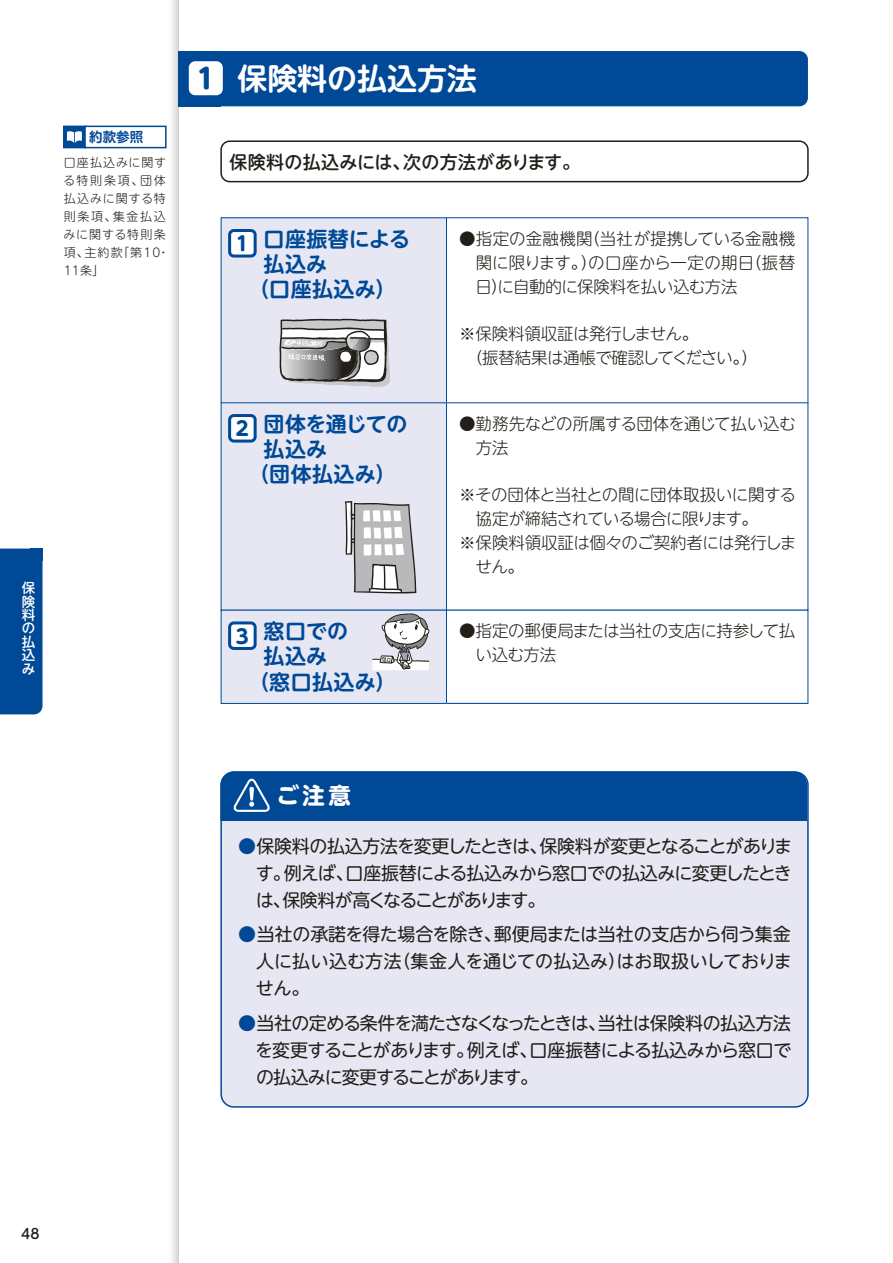
<style>
.page{position:relative;width:893px;height:1263px;background:#fff}
.page>*{position:absolute;margin:0;border:0;box-sizing:border-box;transform-origin:0 0}
.t1{font:30px "UD Shin M Go Pro De Bold 90 pv RKSJ H";color:#fff}
.t2{font:22.5px "UD Shin M Go Pro Bold 90 pv RKSJ H";color:#fff}
.t3{font:21px "UD Shin M Go Pro De Bold 90 pv RKSJ H";letter-spacing:.02em;color:#004997}
.t4{font:21px "UD Shin M Go Pro De Bold 90 pv RKSJ H";letter-spacing:-.025em;color:#004997}
.t5{font:19.5px "UD Shin M Go Pro Bold 90 pv RKSJ H";color:#004997}
.t6{font:18px/27px "UD Shin M Go Pro Regular 90 pv RKSJ H";letter-spacing:-.04em;color:#221f19;text-align:justify}
.t7{font:18px "UD Shin M Go Pro Medium 90 pv RKSJ H";letter-spacing:.02em;color:#221f19}
.t8{font:16.5px/23.9px "UD Shin M Go Pro Light 90 pv RKSJ H";letter-spacing:-.03em;color:#221f19}
.t9{font:16.5px "UD Shin M Go Pro Light 90 pv RKSJ H";letter-spacing:-.01em;color:#221f19}
.t10{font:16.5px "UD Shin M Go Pro Light 90 pv RKSJ H";letter-spacing:-.055em;color:#221f19}
.t11{font:13.8px "UD Shin M Go Pro Medium 90 pv RKSJ H";color:#221f19}
.t12{font:13.5px/13.5px "UD Shin M Go Pro Medium 90 pv RKSJ V";color:#fff;text-align:justify}
.t13{font:13.5px "UD Shin M Go Pro De Bold 90 pv RKSJ H";color:#004997}
.t14{font:12px/18px "UD Shin M Go Pro Light 90 pv RKSJ H";letter-spacing:.09em;color:#221f19}
.s1{font-family:"UD Shin M Go Pro Heavy 90 pv RKSJ H";font-size:27.15px;color:#004997}
.s2{color:#004997}
</style>
<div class="page">
<svg style="left:166px;top:0;width:13px;height:1263px"></svg>
<div style="left:64px;top:126px;width:21px;height:22px;background:#004997"></div>
<div style="left:63px;top:126px;width:23px;height:22px;border:2px solid #004997"></div>
<div style="left:84px;top:126px;width:83px;height:22px;border:2px solid #004997"></div>
<svg style="left:67px;top:131px;width:15px;height:12px"></svg>
<div style="left:179px;top:51px;width:629px;height:55px;background:#004997;border-radius:9px"></div>
<div style="left:179px;top:51px;width:42px;height:55px;background:#004997"></div>
<div style="left:189px;top:61px;width:34px;height:34px;background:#fff;border-radius:6px"></div>
<div style="left:220px;top:140px;width:589px;height:42px;border:2px solid #221f19;border-radius:9px"></div>
<div style="left:221px;top:772px;width:587px;height:335px;background:#e7e7f4;border-radius:13px"></div>
<div style="left:220px;top:771px;width:588px;height:51px;background:#004997"></div>
<div style="left:221px;top:218px;width:225px;height:185px;background:#e7e7f4"></div>
<div style="left:230px;top:231px;width:25px;height:25px;background:#fff;border-radius:4px"></div>
<div style="left:228px;top:229px;width:29px;height:29px;border:3px solid #004997;border-radius:4px"></div>
<div style="left:221px;top:403px;width:225px;height:207px;background:#e7e7f4"></div>
<div style="left:230px;top:416px;width:25px;height:25px;background:#fff;border-radius:4px"></div>
<div style="left:228px;top:414px;width:29px;height:29px;border:3px solid #004997;border-radius:4px"></div>
<div style="left:221px;top:610px;width:225px;height:93px;background:#e7e7f4"></div>
<div style="left:221px;top:610px;width:226px;height:94px;border:1px solid #004997"></div>
<div style="left:230px;top:623px;width:25px;height:25px;background:#fff;border-radius:4px"></div>
<div style="left:228px;top:621px;width:29px;height:29px;border:3px solid #004997;border-radius:4px"></div>
<hr style="left:446px;top:703px;width:362px;height:1px;background:#004997">
<svg style="left:345px;top:501px;width:71px;height:92px;background:#bebfc0"></svg>
<svg style="left:279px;top:319px;width:111px;height:68px;background:#a5a5a5"></svg>
<svg style="left:372px;top:613px;width:58px;height:57px"></svg>
<div style="left:0;top:549px;width:43px;height:165px;background:#004997"></div>
<div style="left:30px;top:549px;width:13px;height:12px;background:#004997"></div>
<p class="t13" style="left:89px;top:131px;width:56px">約款参照</p>
<p class="t14" style="left:63px;top:155px;width:108px">口座払込みに関する特則条項、団体払込みに関する特則条項、集金払込みに関する特則条項、主約款「第10・<br>11条」</p>
<p class="t12" style="left:22px;top:583px;width:15px">保険料の払込み</p>
<h1 class="t1" style="left:197px;top:68px;width:282px"><span class="s1">1</span> 保険料の払込方法</h1>
<p class="t7" style="left:230px;top:155px;width:352px">保険料の払込みには、次の方法があります。</p>
<p class="t5" style="left:236px;top:237px;width:14px">1</p>
<p class="t3" style="left:264px;top:231px;width:148px">口座振替による</p>
<p class="t3" style="left:264px;top:256px;width:65px">払込み</p>
<p class="t3" style="left:249px;top:281px;width:149px">（口座払込み）</p>
<p class="t8" style="left:475px;top:229px;width:321px;text-align:justify;text-indent:-16px">●指定の金融機関（当社が提携している金融機関に限ります。）の口座から一定の期日（振替日）に自動的に保険料を払い込む方法</p>
<p class="t8" style="left:467px;top:324px;width:293px;text-indent:-7px">※保険料領収証は発行しません。<br>（振替結果は通帳で確認してください。）</p>
<p class="t5" style="left:236px;top:422px;width:14px">2</p>
<p class="t4" style="left:264px;top:416px;width:145px">団体を通じての</p>
<p class="t3" style="left:264px;top:441px;width:65px">払込み</p>
<p class="t3" style="left:249px;top:466px;width:149px">（団体払込み）</p>
<p class="t8" style="left:476px;top:414px;width:321px;text-indent:-16px">●勤務先などの所属する団体を通じて払い込む方法</p>
<p class="t8" style="left:459px;top:485px;width:338px">※その団体と当社との間に団体取扱いに関する</p>
<p class="t10" style="left:476px;top:513px;width:284px">協定が締結されている場合に限ります。</p>
<p class="t9" style="left:459px;top:537px;width:338px">※保険料領収証は個々のご契約者には発行しま</p>
<p class="t8" style="left:475px;top:557px;width:50px">せん。</p>
<p class="t5" style="left:236px;top:629px;width:14px">3</p>
<p class="t3" style="left:264px;top:623px;width:86px">窓口での</p>
<p class="t3" style="left:264px;top:649px;width:65px">払込み</p>
<p class="t3" style="left:249px;top:674px;width:149px">（窓口払込み）</p>
<p class="t8" style="left:475px;top:622px;width:321px;text-indent:-16px">●指定の郵便局または当社の支店に持参して払い込む方法</p>
<p class="t2" style="left:277px;top:787px;width:76px">ご注意</p>
<p class="t6" style="left:256px;top:835px;width:538px;text-indent:-17px"><span class="s2">●</span>保険料の払込方法を変更したときは、保険料が変更となることがあります。例えば、口座振替による払込みから窓口での払込みに変更したときは、保険料が高くなることがあります。</p>
<p class="t6" style="left:256px;top:923px;width:537px;text-indent:-18px"><span class="s2">●</span>当社の承諾を得た場合を除き、郵便局または当社の支店から伺う集金人に払い込む方法（集金人を通じての払込み）はお取扱いしておりません。</p>
<p class="t6" style="left:255px;top:1012px;width:538px;text-indent:-17px"><span class="s2">●</span>当社の定める条件を満たさなくなったときは、当社は保険料の払込方法を変更することがあります。例えば、口座振替による払込みから窓口での払込みに変更することがあります。</p>
<p class="t11" style="left:21px;top:1228px;width:20px">48</p>
</div>
